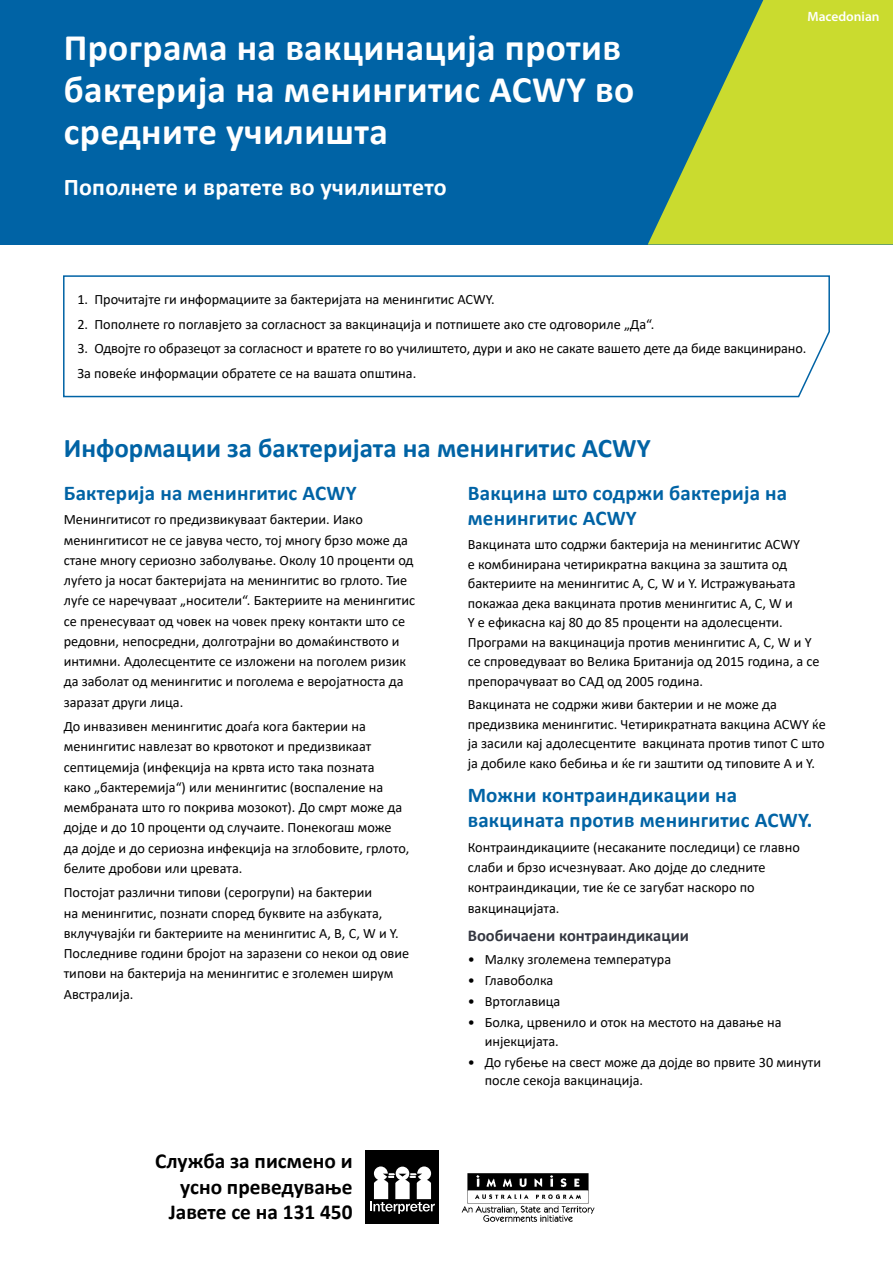
<style>
.page{position:relative;width:893px;height:1263px;background:#fff}
.page>*{position:absolute;margin:0;border:0;box-sizing:border-box;transform-origin:0 0}
.t1{font:700 37.5px/42px "Calibri";letter-spacing:.01em;color:#fff}
.t2{font:700 27px "Calibri";color:#0063a5}
.t3{font:700 24px "Calibri";letter-spacing:.01em;color:#fff}
.t4{font:700 21.3px/25.7px "Calibri";color:#000;text-align:right}
.t5{font:700 21px/25.5px "Calibri";letter-spacing:.01em;color:#0063a5}
.t6{font:700 16.5px "Calibri";color:#343741}
.t7{font:14.25px/20.2px "Calibri";color:#000}
.t8{font:600 13.5px "Myriad Pro";color:#fff}
</style>
<div class="page">
<svg style="left:63px;top:275px;width:767px;height:123px"></svg>
<div style="left:0;top:0;width:893px;height:244px;background:#0063a5"></div>
<svg style="left:648px;top:0;width:245px;height:244px;fill:#cadb2f"></svg>
<img style="left:461px;top:1173px;width:134px;height:49px">
<div style="left:366px;top:1150px;width:73px;height:73px;background:#000"></div>
<svg style="left:370px;top:1166px;width:65px;height:48px"></svg>
<h1 class="t1" style="left:64px;top:26px;width:572px">Програма на вакцинација против бактерија на менингитис ACWY во средните училишта</h1>
<h3 class="t3" style="left:64px;top:170px;width:384px">Пополнете и вратете во училиштето</h3>
<p class="t8" style="left:807px;top:8px;width:74px">Macedonian</p>
<p class="t7" style="left:77px;top:289px;width:419px">1. Прочитајте ги информациите за бактеријата на менингитис ACWY.</p>
<p class="t7" style="left:77px;top:314px;width:579px">2. Пополнете го поглавјето за согласност за вакцинација и потпишете ако сте одговориле „Да“.</p>
<p class="t7" style="left:77px;top:336px;width:730px;line-height:24.5px">3. Одвојте го образецот за согласност и вратете го во училиштето, дури и ако не сакате вашето дете да биде вакцинирано.<br>За повеќе информации обратете се на вашата општина.</p>
<h2 class="t2" style="left:64px;top:429px;width:588px">Информации за бактеријата на менингитис ACWY</h2>
<h3 class="t5" style="left:64px;top:480px;width:294px">Бактерија на менингитис ACWY</h3>
<p class="t7" style="left:64px;top:509px;width:353px">Менингитисот го предизвикуваат бактерии. Иако менингитисот не се јавува често, тој многу брзо може да стане многу сериозно заболување. Околу 10 проценти од луѓето ја носат бактеријата на менингитис во грлото. Тие луѓе се наречуваат „носители“. Бактериите на менингитис се пренесуваат од човек на човек преку контакти што се редовни, непосредни, долготрајни во домаќинството и интимни. Адолесцентите се изложени на поголем ризик да заболат од менингитис и поголема е веројатноста да заразат други лица.</p>
<p class="t7" style="left:64px;top:716px;width:347px">До инвазивен менингитис доаѓа кога бактерии на менингитис навлезат во крвотокот и предизвикаат септицемија (инфекција на крвта исто така позната<br>како „бактеремија“) или менингитис (воспаление на мембраната што го покрива мозокот). До смрт може да дојде и до 10 проценти од случаите. Понекогаш може да дојде и до сериозна инфекција на зглобовите, грлото, белите дробови или цревата.</p>
<p class="t7" style="left:64px;top:882px;width:347px">Постојат различни типови (серогрупи) на бактерии<br>на менингитис, познати според буквите на азбуката, вклучувајќи ги бактериите на менингитис А, В, С, W и Y.<br>Последниве години бројот на заразени со некои од овие типови на бактерија на менингитис е зголемен ширум Австралија.</p>
<h3 class="t5" style="left:468px;top:480px;width:321px">Вакцина што содржи бактерија на менингитис ACWY</h3>
<p class="t7" style="left:468px;top:534px;width:353px;line-height:19.5px">Вакцината што содржи бактерија на менингитис ACWY<br>е комбинирана четирикратна вакцина за заштита од бактериите на менингитис A, C, W и Y. Истражувањата покажаа дека вакцината против менингитис A, C, W и<br>Y е ефикасна кај 80 до 85 проценти на адолесценти.<br>Програми на вакцинација против менингитис A, C, W и Y се спроведуваат во Велика Британија од 2015 година, а се препорачуваат во САД од 2005 година.</p>
<p class="t7" style="left:468px;top:694px;width:360px;line-height:19.5px">Вакцината не содржи живи бактерии и не може да предизвика менингитис. Четирикратната вакцина ACWY ќе ја засили кај адолесцентите вакцината против типот С што ја добиле како бебиња и ќе ги заштити од типовите А и Y.</p>
<h3 class="t5" style="left:468px;top:782px;width:346px">Можни контраиндикации на вакцината против менингитис ACWY.</h3>
<p class="t7" style="left:468px;top:837px;width:334px">Контраиндикациите (несаканите последици) се главно слаби и брзо исчезнуваат. Ако дојде до следните контраиндикации, тие ќе се загубат наскоро по вакцинацијата.</p>
<p class="t6" style="left:468px;top:924px;width:223px">Вообичаени контраиндикации</p>
<p class="t7" style="left:468px;top:949px;width:205px">• Малку зголемена температура</p>
<p class="t7" style="left:468px;top:970px;width:87px">• Главоболка</p>
<p class="t7" style="left:468px;top:991px;width:94px">• Вртоглавица</p>
<p class="t7" style="left:485px;top:1012px;width:298px;line-height:18.8px;text-indent:-17px">• Болка, црвенило и оток на местото на давање на инјекцијата.</p>
<p class="t7" style="left:485px;top:1052px;width:338px;line-height:18.8px;text-indent:-17px">• До губење на свест може да дојде во првите 30 минути после секоја вакцинација.</p>
<h3 class="t4" style="left:155px;top:1148px;width:199px">Служба за писмено и усно преведување<br>Јавете се на 131 450</h3>
</div>
